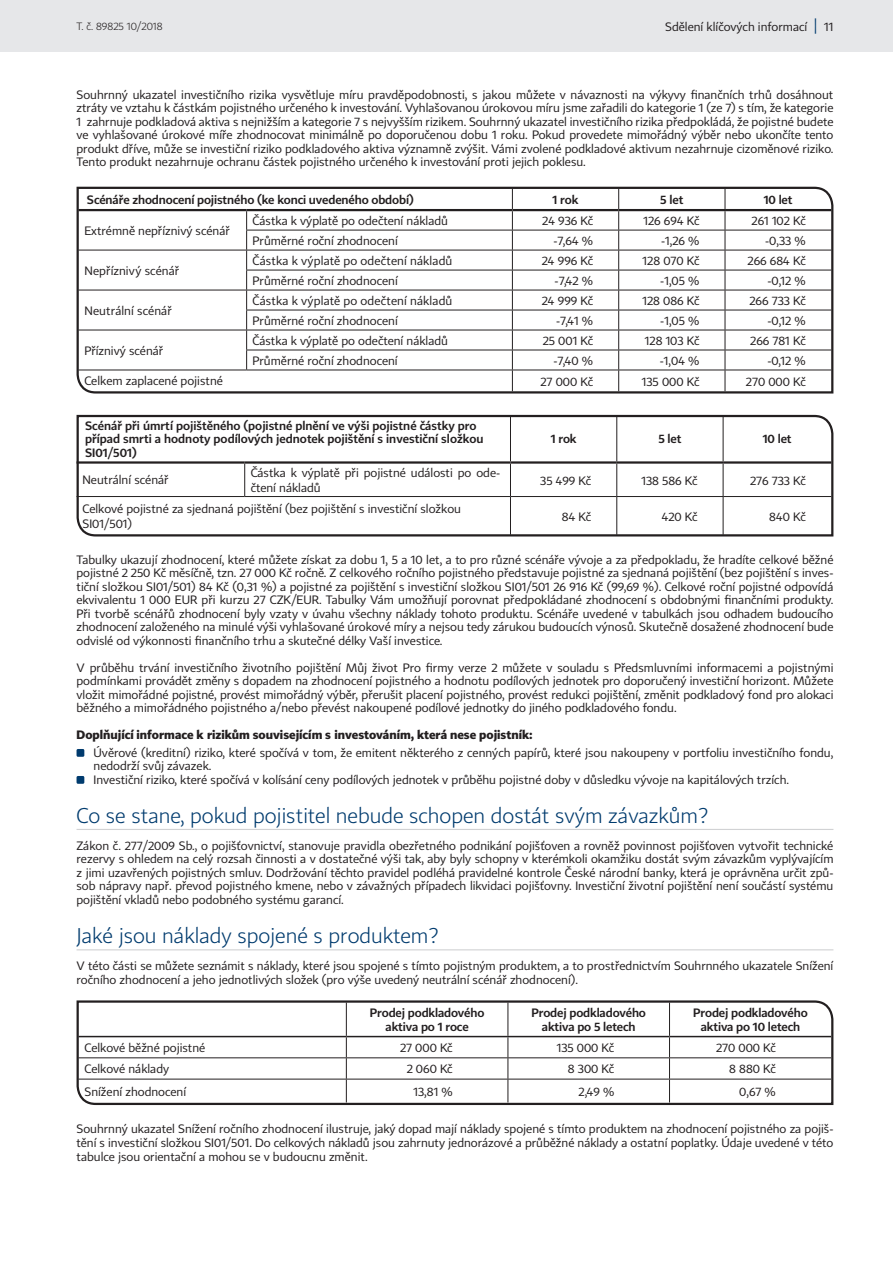
<style>
.page{position:relative;width:893px;height:1263px;background:#fff}
.page>*{position:absolute;margin:0;border:0;box-sizing:border-box;transform-origin:0 0}
.t1{font:21px "CP Light";color:#003b6e}
.t2{font:12px/13.5px "CP";color:#231f20;text-align:justify}
.t3{font:700 12px/14.2px "CP Light";letter-spacing:-.01em;color:#231f20;text-align:center}
.t4{font:700 12px "CP";color:#231f20}
.t5{font:10.5px "CP Light";color:#231f20}
.s1{font-size:15px;color:#003b6e}
</style>
<div class="page">
<div style="left:0;top:0;width:893px;height:51px;background:#e6e7e9"></div>
<hr style="left:77px;top:829px;width:756px;height:1px;background:#d1d2d4">
<hr style="left:77px;top:949px;width:756px;height:1px;background:#d1d2d4">
<svg style="left:76px;top:186px;width:758px;height:208px"></svg>
<svg style="left:76px;top:414px;width:758px;height:123px"></svg>
<div style="left:77px;top:749px;width:7px;height:8px;background:#003b6e;border-radius:2px"></div>
<div style="left:77px;top:776px;width:7px;height:8px;background:#003b6e;border-radius:2px"></div>
<svg style="left:76px;top:1000px;width:758px;height:106px"></svg>
<p class="t5" style="left:77px;top:20px;width:88px">T. č. 89825 10/2018</p>
<p class="t2" style="left:665px;top:20px;width:170px">Sdělení klíčových informací <span class="s1">|</span> 11</p>
<p class="t2" style="left:77px;top:88px;width:758px">Souhrnný ukazatel investičního rizika vysvětluje míru pravděpodobnosti, s jakou můžete v návaznosti na výkyvy finančních trhů dosáhnout ztráty ve vztahu k částkám pojistného určeného k investování. Vyhlašovanou úrokovou míru jsme zařadili do kategorie 1 (ze 7) s tím, že kategorie 1 zahrnuje podkladová aktiva s nejnižším a kategorie 7 s nejvyšším rizikem. Souhrnný ukazatel investičního rizika předpokládá, že pojistné budete ve vyhlašované úrokové míře zhodnocovat minimálně po doporučenou dobu 1 roku. Pokud provedete mimořádný výběr nebo ukončíte tento produkt dříve, může se investiční riziko podkladového aktiva významně zvýšit. Vámi zvolené podkladové aktivum nezahrnuje cizoměnové riziko.<br>Tento produkt nezahrnuje ochranu částek pojistného určeného k investování proti jejich poklesu.</p>
<p class="t3" style="left:87px;top:192px;width:328px">Scénáře zhodnocení pojistného (ke konci uvedeného období)</p>
<p class="t3" style="left:553px;top:192px;width:27px">1 rok</p>
<p class="t3" style="left:660px;top:192px;width:25px">5 let</p>
<p class="t3" style="left:764px;top:192px;width:30px">10 let</p>
<p class="t2" style="left:84px;top:224px;width:147px">Extrémně nepříznivý scénář</p>
<p class="t2" style="left:253px;top:214px;width:197px">Částka k výplatě po odečtení nákladů</p>
<p class="t2" style="left:542px;top:214px;width:52px">24 936 Kč</p>
<p class="t2" style="left:643px;top:214px;width:57px">126 694 Kč</p>
<p class="t2" style="left:751px;top:214px;width:56px">261 102 Kč</p>
<p class="t2" style="left:253px;top:234px;width:147px">Průměrné roční zhodnocení</p>
<p class="t2" style="left:553px;top:234px;width:41px">-7,64 %</p>
<p class="t2" style="left:661px;top:234px;width:40px">-1,26 %</p>
<p class="t2" style="left:765px;top:234px;width:42px">-0,33 %</p>
<p class="t2" style="left:84px;top:264px;width:96px">Nepříznivý scénář</p>
<p class="t2" style="left:84px;top:304px;width:89px">Neutrální scénář</p>
<p class="t2" style="left:84px;top:344px;width:80px">Příznivý scénář</p>
<p class="t2" style="left:253px;top:254px;width:201px">Částka k výplatě po odečtení nákladů</p>
<p class="t2" style="left:542px;top:254px;width:53px">24 996 Kč</p>
<p class="t2" style="left:643px;top:254px;width:58px">128 070 Kč</p>
<p class="t2" style="left:748px;top:254px;width:60px">266 684 Kč</p>
<p class="t2" style="left:253px;top:274px;width:147px">Průměrné roční zhodnocení</p>
<p class="t2" style="left:555px;top:274px;width:40px">-7,42 %</p>
<p class="t2" style="left:660px;top:274px;width:41px">-1,05 %</p>
<p class="t2" style="left:767px;top:274px;width:40px">-0,12 %</p>
<p class="t2" style="left:253px;top:294px;width:201px">Částka k výplatě po odečtení nákladů</p>
<p class="t2" style="left:542px;top:294px;width:53px">24 999 Kč</p>
<p class="t2" style="left:642px;top:294px;width:59px">128 086 Kč</p>
<p class="t2" style="left:749px;top:294px;width:58px">266 733 Kč</p>
<p class="t2" style="left:253px;top:314px;width:147px">Průměrné roční zhodnocení</p>
<p class="t2" style="left:556px;top:314px;width:39px">-7,41 %</p>
<p class="t2" style="left:660px;top:314px;width:41px">-1,05 %</p>
<p class="t2" style="left:767px;top:314px;width:40px">-0,12 %</p>
<p class="t2" style="left:253px;top:334px;width:197px">Částka k výplatě po odečtení nákladů</p>
<p class="t2" style="left:543px;top:334px;width:52px">25 001 Kč</p>
<p class="t2" style="left:645px;top:334px;width:56px">128 103 Kč</p>
<p class="t2" style="left:750px;top:334px;width:57px">266 781 Kč</p>
<p class="t2" style="left:253px;top:354px;width:147px">Průměrné roční zhodnocení</p>
<p class="t2" style="left:553px;top:354px;width:41px">-7,40 %</p>
<p class="t2" style="left:660px;top:354px;width:41px">-1,04 %</p>
<p class="t2" style="left:767px;top:354px;width:40px">-0,12 %</p>
<p class="t2" style="left:84px;top:374px;width:140px">Celkem zaplacené pojistné</p>
<p class="t2" style="left:540px;top:374px;width:54px">27 000 Kč</p>
<p class="t2" style="left:642px;top:374px;width:59px">135 000 Kč</p>
<p class="t2" style="left:746px;top:374px;width:61px">270 000 Kč</p>
<p class="t3" style="left:85px;top:419px;width:400px;line-height:13.5px;text-align:left">Scénář při úmrtí pojištěného (pojistné plnění ve výši pojistné částky pro případ smrti a hodnoty podílových jednotek pojištění s investiční složkou<br>SI01/501)</p>
<p class="t3" style="left:551px;top:432px;width:27px">1 rok</p>
<p class="t3" style="left:658px;top:432px;width:25px">5 let</p>
<p class="t3" style="left:763px;top:432px;width:30px">10 let</p>
<p class="t2" style="left:83px;top:473px;width:88px">Neutrální scénář</p>
<p class="t2" style="left:251px;top:466px;width:251px;line-height:14.2px">Částka k výplatě při pojistné události po ode&shy;čtení nákladů</p>
<p class="t2" style="left:540px;top:474px;width:53px">35 499 Kč</p>
<p class="t2" style="left:641px;top:474px;width:58px">138 586 Kč</p>
<p class="t2" style="left:750px;top:474px;width:57px">276 733 Kč</p>
<p class="t2" style="left:83px;top:502px;width:380px;line-height:14.2px">Celkové pojistné za sjednaná pojištění (bez pojištění s investiční složkou<br>SI01/501)</p>
<p class="t2" style="left:562px;top:509px;width:31px">84 Kč</p>
<p class="t2" style="left:662px;top:509px;width:37px">420 Kč</p>
<p class="t2" style="left:769px;top:509px;width:38px">840 Kč</p>
<p class="t2" style="left:77px;top:552px;width:758px">Tabulky ukazují zhodnocení, které můžete získat za dobu 1, 5 a 10 let, a to pro různé scénáře vývoje a za předpokladu, že hradíte celkové běžné pojistné 2 250 Kč měsíčně, tzn. 27 000 Kč ročně. Z celkového ročního pojistného představuje pojistné za sjednaná pojištění (bez pojištění s inves&shy;tiční složkou SI01/501) 84 Kč (0,31 %) a pojistné za pojištění s investiční složkou SI01/501 26 916 Kč (99,69 %). Celkové roční pojistné odpovídá ekvivalentu 1 000 EUR při kurzu 27 CZK/EUR. Tabulky Vám umožňují porovnat předpokládané zhodnocení s obdobnými finančními produkty.<br>Při tvorbě scénářů zhodnocení byly vzaty v úvahu všechny náklady tohoto produktu. Scénáře uvedené v tabulkách jsou odhadem budoucího zhodnocení založeného na minulé výši vyhlašované úrokové míry a nejsou tedy zárukou budoucích výnosů. Skutečně dosažené zhodnocení bude odvislé od výkonnosti finančního trhu a skutečné délky Vaší investice.</p>
<p class="t2" style="left:77px;top:660px;width:758px">V průběhu trvání investičního životního pojištění Můj život Pro firmy verze 2 můžete v souladu s Předsmluvními informacemi a pojistnými podmínkami provádět změny s dopadem na zhodnocení pojistného a hodnotu podílových jednotek pro doporučený investiční horizont. Můžete vložit mimořádné pojistné, provést mimořádný výběr, přerušit placení pojistného, provést redukci pojištění, změnit podkladový fond pro alokaci běžného a mimořádného pojistného a/nebo převést nakoupené podílové jednotky do jiného podkladového fondu.</p>
<p class="t4" style="left:77px;top:727px;width:458px">Doplňující informace k rizikům souvisejícím s investováním, která nese pojistník:</p>
<p class="t2" style="left:94px;top:746px;width:741px;text-align:left">Úvěrové (kreditní) riziko, které spočívá v tom, že emitent některého z cenných papírů, které jsou nakoupeny v portfoliu investičního fondu, nedodrží svůj závazek.<br>Investiční riziko, které spočívá v kolísání ceny podílových jednotek v průběhu pojistné doby v důsledku vývoje na kapitálových trzích.</p>
<h1 class="t1" style="left:77px;top:802px;width:633px">Co se stane, pokud pojistitel nebude schopen dostát svým závazkům?</h1>
<p class="t2" style="left:77px;top:838px;width:758px">Zákon č. 277/2009 Sb., o pojišťovnictví, stanovuje pravidla obezřetného podnikání pojišťoven a rovněž povinnost pojišťoven vytvořit technické rezervy s ohledem na celý rozsah činnosti a v dostatečné výši tak, aby byly schopny v kterémkoli okamžiku dostát svým závazkům vyplývajícím z jimi uzavřených pojistných smluv. Dodržování těchto pravidel podléhá pravidelné kontrole České národní banky, která je oprávněna určit způ&shy;sob nápravy např. převod pojistného kmene, nebo v závažných případech likvidaci pojišťovny. Investiční životní pojištění není součástí systému pojištění vkladů nebo podobného systému garancí.</p>
<h1 class="t1" style="left:77px;top:923px;width:364px">Jaké jsou náklady spojené s produktem?</h1>
<p class="t2" style="left:77px;top:959px;width:758px">V této části se můžete seznámit s náklady, které jsou spojené s tímto pojistným produktem, a to prostřednictvím Souhrnného ukazatele Snížení ročního zhodnocení a jeho jednotlivých složek (pro výše uvedený neutrální scénář zhodnocení).</p>
<p class="t3" style="left:370px;top:1005px;width:116px">Prodej podkladového aktiva po 1 roce</p>
<p class="t3" style="left:531px;top:1005px;width:116px">Prodej podkladového aktiva po 5 letech</p>
<p class="t3" style="left:693px;top:1005px;width:116px">Prodej podkladového aktiva po 10 letech</p>
<p class="t2" style="left:84px;top:1041px;width:122px">Celkové běžné pojistné</p>
<p class="t2" style="left:400px;top:1041px;width:54px">27 000 Kč</p>
<p class="t2" style="left:557px;top:1041px;width:59px">135 000 Kč</p>
<p class="t2" style="left:716px;top:1041px;width:61px">270 000 Kč</p>
<p class="t2" style="left:84px;top:1062px;width:86px">Celkové náklady</p>
<p class="t2" style="left:407px;top:1062px;width:48px">2 060 Kč</p>
<p class="t2" style="left:568px;top:1062px;width:48px">8 300 Kč</p>
<p class="t2" style="left:729px;top:1062px;width:48px">8 880 Kč</p>
<p class="t2" style="left:84px;top:1084px;width:103px">Snížení zhodnocení</p>
<p class="t2" style="left:413px;top:1085px;width:41px">13,81 %</p>
<p class="t2" style="left:579px;top:1085px;width:37px">2,49 %</p>
<p class="t2" style="left:739px;top:1085px;width:38px">0,67 %</p>
<p class="t2" style="left:77px;top:1121px;width:758px;line-height:14px">Souhrnný ukazatel Snížení ročního zhodnocení ilustruje, jaký dopad mají náklady spojené s tímto produktem na zhodnocení pojistného za pojiš&shy;tění s investiční složkou SI01/501. Do celkových nákladů jsou zahrnuty jednorázové a průběžné náklady a ostatní poplatky. Údaje uvedené v této tabulce jsou orientační a mohou se v budoucnu změnit.</p>
</div>
